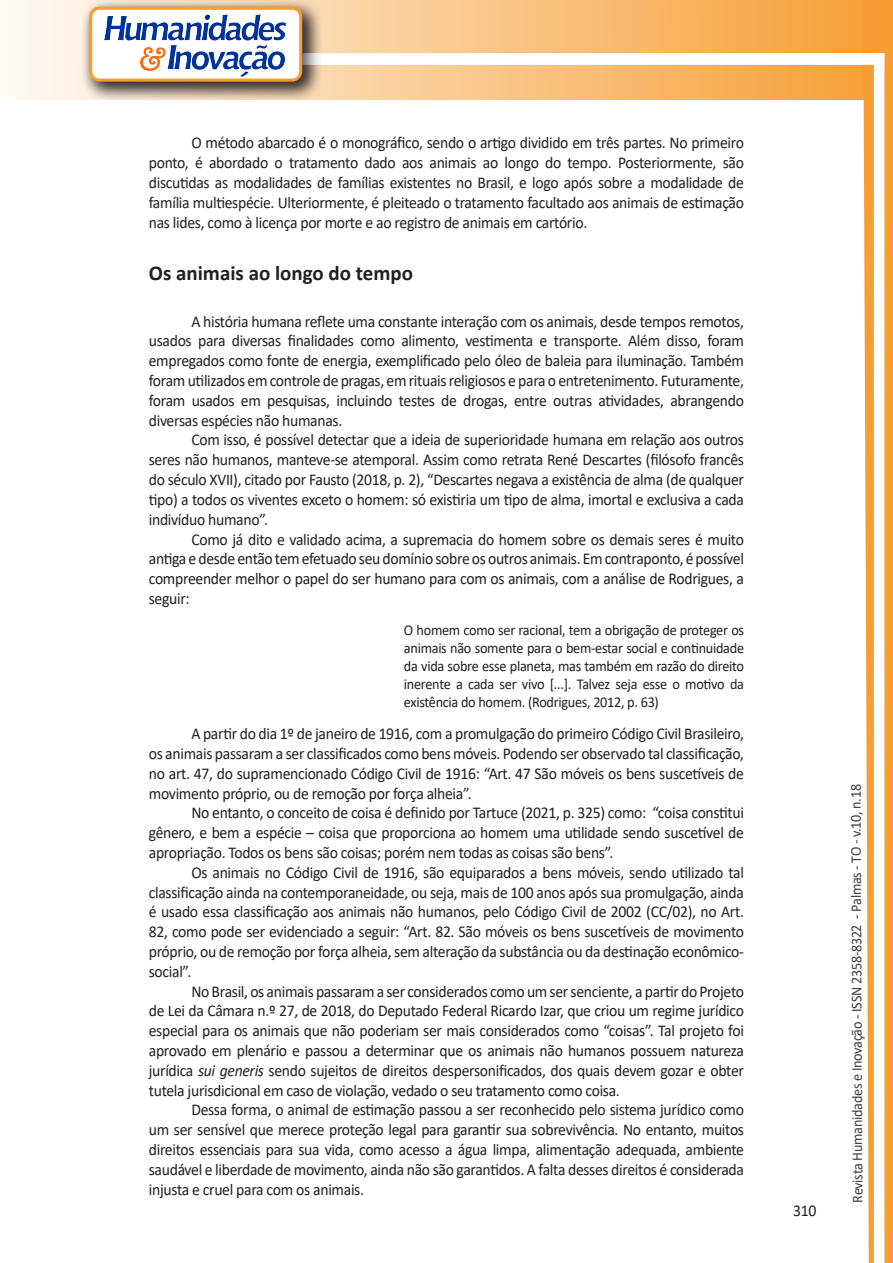
<style>
.page{position:relative;width:893px;height:1263px;background:#fff}
.page>*{position:absolute;margin:0;border:0;box-sizing:border-box;transform-origin:0 0}
.Titulo_2{font:700 21px "Calibri";color:#231f20}
.texto{font:16.5px/19.8px "Calibri";letter-spacing:-.02em;color:#231f20;text-align:justify;scale:.95 1}
.citacao{font:15px/18px "Calibri";letter-spacing:-.02em;color:#231f20;text-align:justify;scale:.95 1}
.t1{font:15px "Calibri";letter-spacing:-.025em;color:#3e3e3f;scale:.95 1}
.s1{font-style:italic}
</style>
<div class="page">
<svg style="left:5px;top:0;width:858px;height:100px;background:#f9c484"></svg>
<div style="left:302px;top:53px;width:582px;height:12px;background:#fff;border:2px solid #fff"></div>
<svg style="left:863px;top:0;width:30px;height:1263px"></svg>
<div style="left:81px;top:0;width:241px;height:102px;background:#231f20;opacity:.75"></div>
<div style="left:91px;top:8px;width:210px;height:72px;background:#fff;border-radius:9px"></div>
<img style="left:104px;top:14px;width:181px;height:62px">
<div style="left:89px;top:7px;width:213px;height:75px;border:3px solid #f69e34;border-radius:9px"></div>
<p class="texto" style="left:149px;top:133px;width:628px;text-indent:43px">O método abarcado é o monográfico, sendo o artigo dividido em três partes. No primeiro ponto, é abordado o tratamento dado aos animais ao longo do tempo. Posteriormente, são discutidas as modalidades de famílias existentes no Brasil, e logo após sobre a modalidade de família multiespécie. Ulteriormente, é pleiteado o tratamento facultado aos animais de estimação nas lides, como à licença por morte e ao registro de animais em cartório.</p>
<p class="Titulo_2" style="left:149px;top:258px;width:266px">Os animais ao longo do tempo</p>
<p class="texto" style="left:149px;top:311px;width:628px;text-indent:43px">A história humana reflete uma constante interação com os animais, desde tempos remotos, usados para diversas finalidades como alimento, vestimenta e transporte. Além disso, foram empregados como fonte de energia, exemplificado pelo óleo de baleia para iluminação. Também foram utilizados em controle de pragas, em rituais religiosos e para o entretenimento. Futuramente, foram usados em pesquisas, incluindo testes de drogas, entre outras atividades, abrangendo diversas espécies não humanas.</p>
<p class="texto" style="left:149px;top:430px;width:628px;text-indent:43px">Com isso, é possível detectar que a ideia de superioridade humana em relação aos outros seres não humanos, manteve-se atemporal. Assim como retrata René Descartes (filósofo francês do século XVII), citado por Fausto (2018, p. 2), “Descartes negava a existência de alma (de qualquer tipo) a todos os viventes exceto o homem: só existiria um tipo de alma, imortal e exclusiva a cada indivíduo humano”.</p>
<p class="texto" style="left:149px;top:529px;width:628px;text-indent:43px">Como já dito e validado acima, a supremacia do homem sobre os demais seres é muito antiga e desde então tem efetuado seu domínio sobre os outros animais. Em contraponto, é possível compreender melhor o papel do ser humano para com os animais, com a análise de Rodrigues, a seguir:</p>
<p class="citacao" style="left:404px;top:620px;width:360px">O homem como ser racional, tem a obrigação de proteger os animais não somente para o bem-estar social e continuidade da vida sobre esse planeta, mas também em razão do direito inerente a cada ser vivo [...]. Talvez seja esse o motivo da existência do homem. (Rodrigues, 2012, p. 63)</p>
<p class="texto" style="left:149px;top:723px;width:628px;text-indent:43px">A partir do dia 1º de janeiro de 1916, com a promulgação do primeiro Código Civil Brasileiro, os animais passaram a ser classificados como bens móveis. Podendo ser observado tal classificação, no art. 47, do supramencionado Código Civil de 1916: “Art. 47 São móveis os bens suscetíveis de movimento próprio, ou de remoção por força alheia”.</p>
<p class="texto" style="left:149px;top:803px;width:628px;text-indent:43px">No entanto, o conceito de coisa é definido por Tartuce (2021, p. 325) como: “coisa constitui gênero, e bem a espécie – coisa que proporciona ao homem uma utilidade sendo suscetível de apropriação. Todos os bens são coisas; porém nem todas as coisas são bens”.</p>
<p class="texto" style="left:149px;top:862px;width:628px;text-indent:43px">Os animais no Código Civil de 1916, são equiparados a bens móveis, sendo utilizado tal classificação ainda na contemporaneidade, ou seja, mais de 100 anos após sua promulgação, ainda é usado essa classificação aos animais não humanos, pelo Código Civil de 2002 (CC/02), no Art.<br>82, como pode ser evidenciado a seguir: “Art. 82. São móveis os bens suscetíveis de movimento próprio, ou de remoção por força alheia, sem alteração da substância ou da destinação econômico&shy;social”.</p>
<p class="texto" style="left:149px;top:981px;width:628px;text-indent:43px">No Brasil, os animais passaram a ser considerados como um ser senciente, a partir do Projeto de Lei da Câmara n.º 27, de 2018, do Deputado Federal Ricardo Izar, que criou um regime jurídico especial para os animais que não poderiam ser mais considerados como “coisas”. Tal projeto foi aprovado em plenário e passou a determinar que os animais não humanos possuem natureza jurídica <span class="s1">sui generis</span> sendo sujeitos de direitos despersonificados, dos quais devem gozar e obter tutela jurisdicional em caso de violação, vedado o seu tratamento como coisa.</p>
<p class="texto" style="left:149px;top:1100px;width:628px;text-indent:43px">Dessa forma, o animal de estimação passou a ser reconhecido pelo sistema jurídico como um ser sensível que merece proteção legal para garantir sua sobrevivência. No entanto, muitos direitos essenciais para sua vida, como acesso a água limpa, alimentação adequada, ambiente saudável e liberdade de movimento, ainda não são garantidos. A falta desses direitos é considerada injusta e cruel para com os animais.</p>
<p class="texto" style="left:793px;top:1200px;width:26px">310</p>
<p class="t1" style="left:846px;top:1203px;width:442px;rotate:-90deg">Revista Humanidades e Inovação - ISSN 2358-8322 - Palmas - TO - v.10, n.18</p>
</div>
